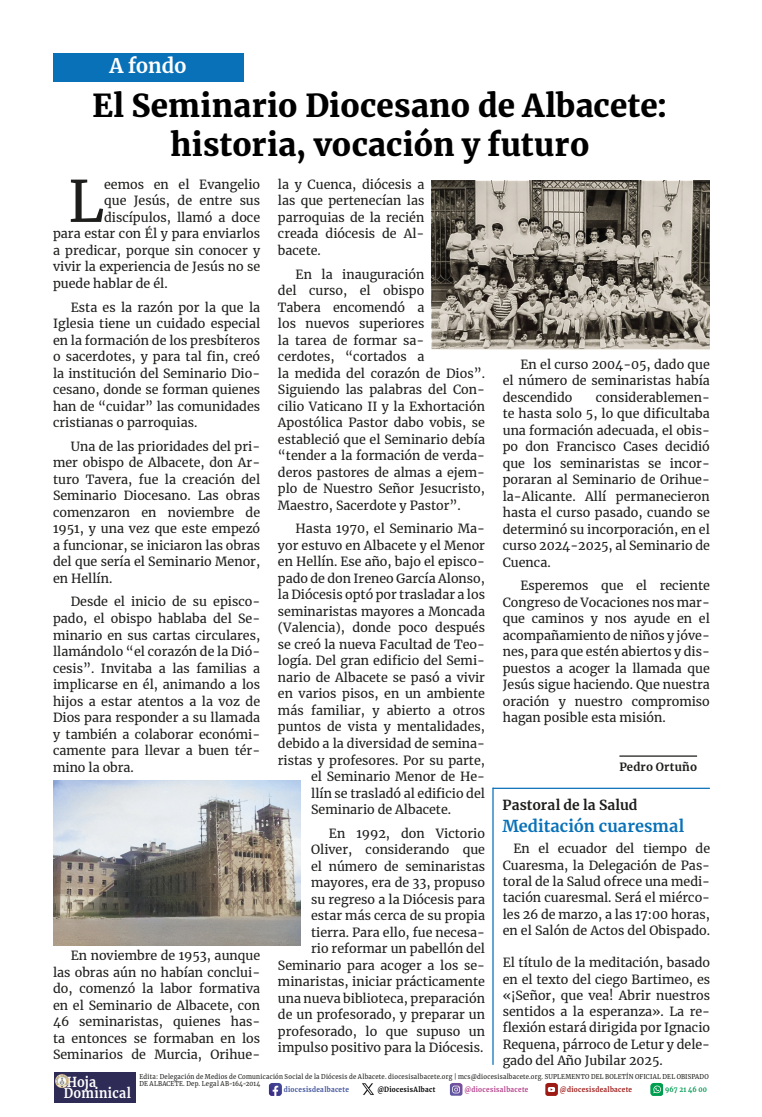
<style>
.page{position:relative;width:762px;height:1117px;background:#fff}
.page>*{position:absolute;margin:0;border:0;box-sizing:border-box;transform-origin:0 0}
.t1{font:56.88px "Merriweather";color:#1d1d1b}
.titular_sobre_foto{font:900 31.25px/38.8px "Merriweather";letter-spacing:.005em;color:#000;text-align:center}
.CARTA_DEL_OBISPO{font:700 20px "Merriweather";letter-spacing:-.01em;color:#fff}
.Firma_de_autor{font:700 16.25px "Merriweather";letter-spacing:.01em;color:#0971b8}
.Firma_de_autor-2{font:700 13.75px "Merriweather";letter-spacing:.005em;color:#1d1d1b}
._0__hoja_dominical{font:700 13.62px "Merriweather";letter-spacing:.02em;color:#fff;scale:.91 1}
.t2{font:12.5px/16.5px "Merriweather";color:#1d1d1b;text-align:justify}
.escritor_del_evangelio{font:700 11.25px "Merriweather";letter-spacing:.02em;color:#1d1d1b}
._0__hoja_dominical-2{font:700 7px "Merriweather";letter-spacing:.045em;color:#9f1d1b;scale:.91 1}
._0__hoja_dominical-3{font:700 7px "Merriweather";letter-spacing:.045em;color:#3f529c;scale:.91 1}
._0__hoja_dominical-4{font:700 7px "Merriweather";letter-spacing:.05em;color:#b6428d;scale:.91 1}
._0__hoja_dominical-5{font:700 7px "Merriweather";letter-spacing:.05em;color:#000;scale:.91 1}
._0__hoja_dominical-6{font:700 7px "Merriweather";letter-spacing:.015em;color:#009c53;scale:.91 1}
._0__hoja_dominical-7{font:6.62px/7.1px "Merriweather";letter-spacing:.04em;color:#1d1d1b;scale:.91 1}
</style>
<div class="page">
<div style="left:53px;top:53px;width:190px;height:29px;background:#0971b8"></div>
<div style="left:54px;top:1072px;width:82px;height:30px;background:#2e2b56"></div>
<svg style="left:56px;top:1074px;width:13px;height:12px"></svg>
<svg style="left:269px;top:1083px;width:13px;height:12px"></svg>
<svg style="left:450px;top:1083px;width:12px;height:12px"></svg>
<svg style="left:545px;top:1083px;width:13px;height:12px"></svg>
<svg style="left:650px;top:1083px;width:13px;height:12px"></svg>
<svg style="left:362px;top:1083px;width:12px;height:12px"></svg>
<img style="left:53px;top:780px;width:247px;height:165px">
<img style="left:431px;top:181px;width:279px;height:168px">
<hr style="left:492px;top:787px;width:2px;height:277px;background:#0971b8">
<hr style="left:493px;top:787px;width:217px;height:1px;background:#0971b8">
<hr style="left:619px;top:755px;width:78px;height:1px;background:#1d1d1b">
<p class="CARTA_DEL_OBISPO" style="left:109px;top:52px;width:79px">A fondo</p>
<p class="titular_sobre_foto" style="left:93px;top:86px;width:576px">El Seminario Diocesano de Albacete: historia, vocación y futuro</p>
<p class="t1" style="left:68px;top:162px;width:38px">L</p>
<p class="t2" style="left:104px;top:176px;width:158px">eemos en el Evangelio</p>
<p class="t2" style="left:278px;top:176px;width:148px">la y Cuenca, diócesis a las que pertenecían las parroquias de la recién creada diócesis de Al&shy;bacete.</p>
<p class="t2" style="left:278px;top:265px;width:209px;text-align:left;text-indent:18px">En la inauguración<br>del curso, el obispo<br>Tabera encomendó a<br>los nuevos superiores<br>la tarea de formar sa-<br>cerdotes, “cortados a<br>la medida del corazón de Dios”.<br>Siguiendo las palabras del Con&shy;cilio Vaticano II y la Exhortación<br>Apostólica Pastor dabo vobis, se estableció que el Seminario debía “tender a la formación de verda&shy;deros pastores de almas a ejem&shy;plo de Nuestro Señor Jesucristo,<br>Maestro, Sacerdote y Pastor”.</p>
<p class="t2" style="left:296px;top:520px;width:191px">Hasta 1970, el Seminario Ma-</p>
<p class="t2" style="left:278px;top:536px;width:209px">yor estuvo en Albacete y el Menor</p>
<p class="t2" style="left:278px;top:553px;width:209px">en Hellín. Ese año, bajo el episco-</p>
<p class="t2" style="left:278px;top:569px;width:209px">pado de don Ireneo García Alonso,</p>
<p class="t2" style="left:278px;top:586px;width:209px">la Diócesis optó por trasladar a los</p>
<p class="t2" style="left:278px;top:602px;width:209px">seminaristas mayores a Moncada</p>
<p class="t2" style="left:278px;top:619px;width:209px">(Valencia), donde poco después</p>
<p class="t2" style="left:278px;top:635px;width:209px">se creó la nueva Facultad de Teo-</p>
<p class="t2" style="left:278px;top:652px;width:209px">logía. Del gran edificio del Semi-</p>
<p class="t2" style="left:278px;top:668px;width:209px">nario de Albacete se pasó a vivir</p>
<p class="t2" style="left:278px;top:685px;width:209px">en varios pisos, en un ambiente</p>
<p class="t2" style="left:278px;top:701px;width:209px">más familiar, y abierto a otros</p>
<p class="t2" style="left:278px;top:718px;width:209px">puntos de vista y mentalidades,</p>
<p class="t2" style="left:278px;top:734px;width:209px">debido a la diversidad de semina-</p>
<p class="t2" style="left:278px;top:751px;width:209px">ristas y profesores. Por su parte,</p>
<p class="t2" style="left:311px;top:767px;width:175px">el Seminario Menor de He-</p>
<p class="t2" style="left:311px;top:784px;width:175px">llín se trasladó al edificio del</p>
<p class="t2" style="left:311px;top:800px;width:141px">Seminario de Albacete.</p>
<p class="t2" style="left:278px;top:824px;width:209px;text-align:right">En 1992, don Victorio<br>Oliver, considerando que<br>el número de seminaristas mayores, era de 33, propuso<br>su regreso a la Diócesis para estar más cerca de su propia tierra. Para ello, fue necesa-<br>rio reformar un pabellón del<br>Seminario para acoger a los se&shy;minaristas, iniciar prácticamente una nueva biblioteca, preparación de un profesorado, y preparar un profesorado, lo que supuso un impulso positivo para la Diócesis.</p>
<p class="t2" style="left:104px;top:192px;width:158px">que Jesús, de entre sus</p>
<p class="t2" style="left:104px;top:209px;width:158px">discípulos, llamó a doce</p>
<p class="t2" style="left:53px;top:225px;width:209px">para estar con Él y para enviarlos</p>
<p class="t2" style="left:53px;top:242px;width:209px">a predicar, porque sin conocer y</p>
<p class="t2" style="left:53px;top:258px;width:209px">vivir la experiencia de Jesús no se</p>
<p class="t2" style="left:53px;top:275px;width:116px">puede hablar de él.</p>
<p class="t2" style="left:53px;top:298px;width:209px;text-indent:18px">Esta es la razón por la que la Iglesia tiene un cuidado especial en la formación de los presbíteros o sacerdotes, y para tal fin, creó la institución del Seminario Dio&shy;cesano, donde se forman quienes han de “cuidar” las comunidades cristianas o parroquias.</p>
<p class="t2" style="left:53px;top:437px;width:209px;text-indent:18px">Una de las prioridades del pri&shy;mer obispo de Albacete, don Ar&shy;turo Tavera, fue la creación del Seminario Diocesano. Las obras comenzaron en noviembre de 1951, y una vez que este empezó a funcionar, se iniciaron las obras del que sería el Seminario Menor, en Hellín.</p>
<p class="t2" style="left:53px;top:593px;width:209px;text-indent:18px">Desde el inicio de su episco&shy;pado, el obispo hablaba del Se&shy;minario en sus cartas circulares, llamándolo “el corazón de la Dió&shy;cesis”. Invitaba a las familias a implicarse en él, animando a los hijos a estar atentos a la voz de Dios para responder a su llamada y también a colaborar económi&shy;camente para llevar a buen tér&shy;mino la obra.</p>
<p class="t2" style="left:503px;top:355px;width:209px;text-indent:18px">En el curso 2004-05, dado que el número de seminaristas había descendido</p>
<p class="t2" style="left:503px;top:388px;width:209px;text-indent:93px">considerablemen&shy;te hasta solo 5, lo que dificultaba una formación adecuada, el obis&shy;po don Francisco Cases decidió que los seminaristas se incor&shy;poraran al Seminario de Orihue&shy;la-Alicante. Allí permanecieron hasta el curso pasado, cuando se determinó su incorporación, en el curso 2024-2025, al Seminario de Cuenca.</p>
<p class="t2" style="left:503px;top:577px;width:209px;text-indent:18px">Esperemos que el reciente Congreso de Vocaciones nos mar&shy;que caminos y nos ayude en el acompañamiento de niños y jóve&shy;nes, para que estén abiertos y dis&shy;puestos a acoger la llamada que Jesús sigue haciendo. Que nuestra oración y nuestro compromiso hagan posible esta misión.</p>
<p class="escritor_del_evangelio" style="left:619px;top:758px;width:79px">Pedro Ortuño</p>
<p class="Firma_de_autor-2" style="left:502px;top:795px;width:136px">Pastoral de la Salud</p>
<p class="Firma_de_autor" style="left:502px;top:814px;width:183px">Meditación cuaresmal</p>
<p class="t2" style="left:503px;top:840px;width:209px;text-indent:11px">En el ecuador del tiempo de Cuaresma, la Delegación de Pas&shy;toral de la Salud ofrece una medi&shy;tación cuaresmal. Será el miérco&shy;les 26 de marzo, a las 17:00 horas, en el Salón de Actos del Obispado.</p>
<p class="t2" style="left:503px;top:954px;width:209px">El título de la meditación, basado en el texto del ciego Bartimeo, es «¡Señor, que vea! Abrir nuestros sentidos a la esperanza». La re&shy;flexión estará dirigida por Ignacio Requena, párroco de Letur y dele&shy;gado del Año Jubilar 2025.</p>
<p class="t2" style="left:53px;top:946px;width:209px;text-indent:18px">En noviembre de 1953, aunque las obras aún no habían conclui&shy;do, comenzó la labor formativa en el Seminario de Albacete, con 46 seminaristas, quienes has&shy;ta entonces se formaban en los Seminarios de Murcia, Orihue-</p>
<p class="_0__hoja_dominical" style="left:67px;top:1072px;width:34px">Hoja</p>
<p class="_0__hoja_dominical-7" style="left:139px;top:1072px;width:627px">Edita: Delegación de Medios de Comunicación Social de la Diócesis de Albacete. diocesisalbacete.org | mcs@diocesisalbacete.org. SUPLEMENTO DEL BOLETÍN OFICIAL DEL OBISPADO<br>DE ALBACETE. Dep. Legal AB-164-2014</p>
<p class="_0__hoja_dominical-3" style="left:284px;top:1084px;width:73px">diocesisdealbacete</p>
<p class="_0__hoja_dominical-5" style="left:377px;top:1083px;width:65px">@DiocesisAlbact</p>
<p class="_0__hoja_dominical-4" style="left:464px;top:1084px;width:72px">@diocesisalbacete</p>
<p class="_0__hoja_dominical-2" style="left:560px;top:1084px;width:81px">@diocesisdealbacete</p>
<p class="_0__hoja_dominical-6" style="left:665px;top:1084px;width:47px">967 21 46 00</p>
<p class="_0__hoja_dominical" style="left:64px;top:1083px;width:75px">Dominical</p>
</div>
